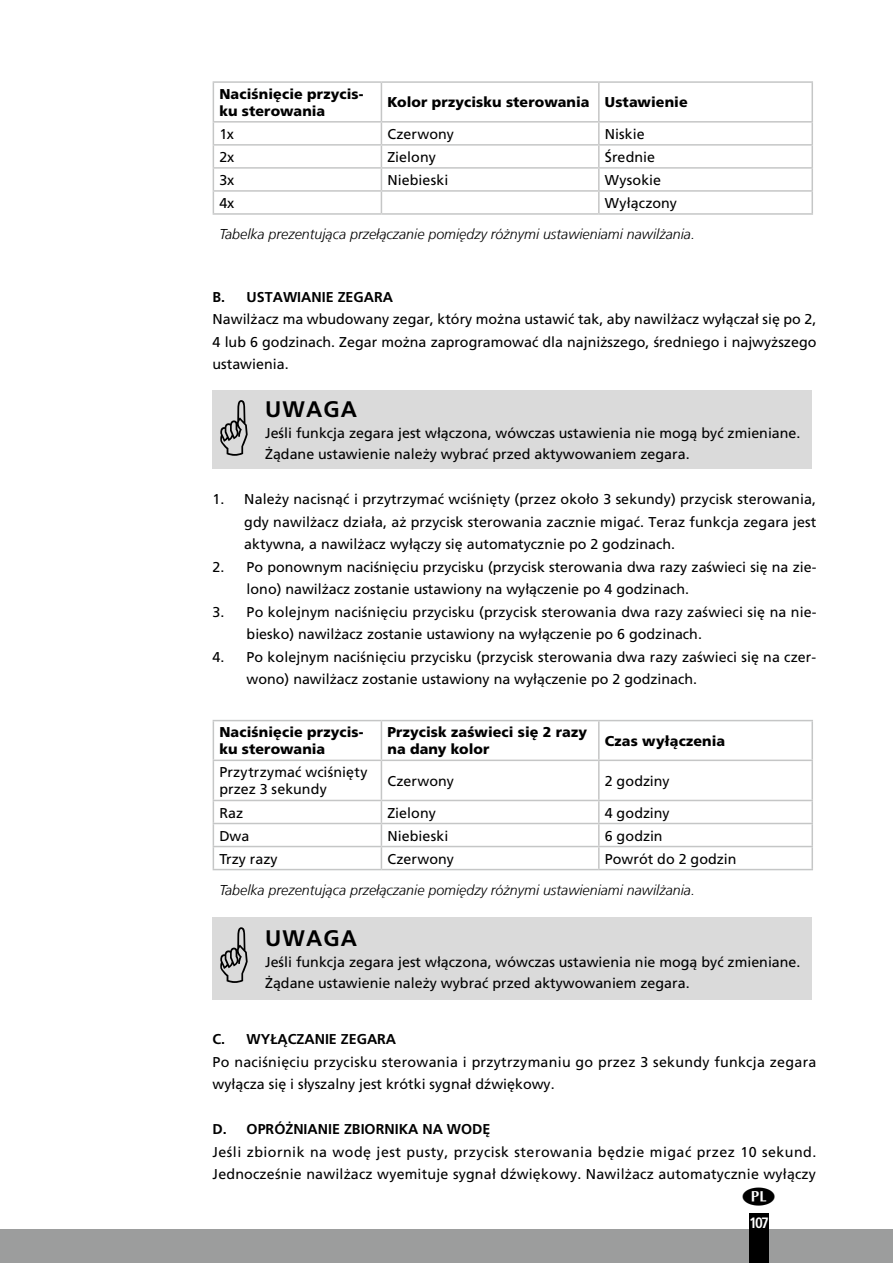
<style>
.page{position:relative;width:893px;height:1263px;background:#fff}
.page>*{position:absolute;margin:0;border:0;box-sizing:border-box;transform-origin:0 0}
.t1{font:700 22.5px "Frutiger CE";letter-spacing:.05em;color:#000}
.t2{font:700 condensed 15px "Frutiger LT Std";color:#fff}
.t3{font:14.25px/22.5px "Frutiger CE";color:#000}
.t4{font:900 14.25px/17.1px "Frutiger CE";letter-spacing:.005em;color:#000}
.t5{font:italic 300 14.25px "Frutiger LT Com";color:#000}
.t6{font:14.25px/22.5px "Frutiger CE";letter-spacing:.02em;color:#000}
.t7{font:700 14.25px "Frutiger CE";color:#000}
</style>
<div class="page">
<div style="left:0;top:1229px;width:893px;height:34px;background:#9c9d9d"></div>
<div style="left:749px;top:1213px;width:20px;height:50px;background:#000"></div>
<hr style="left:213px;top:81px;width:168px;height:2px;background:#c5c6c6">
<hr style="left:213px;top:83px;width:1px;height:38px;background:#c5c6c6">
<hr style="left:381px;top:81px;width:218px;height:2px;background:#c5c6c6">
<hr style="left:381px;top:83px;width:1px;height:38px;background:#c5c6c6">
<hr style="left:599px;top:81px;width:214px;height:2px;background:#c5c6c6">
<hr style="left:598px;top:83px;width:2px;height:38px;background:#c5c6c6">
<hr style="left:811px;top:83px;width:2px;height:38px;background:#c5c6c6">
<hr style="left:213px;top:121px;width:168px;height:2px;background:#c5c6c6">
<hr style="left:381px;top:121px;width:218px;height:2px;background:#c5c6c6">
<hr style="left:599px;top:121px;width:214px;height:2px;background:#c5c6c6">
<hr style="left:598px;top:123px;width:2px;height:21px;background:#c5c6c6">
<hr style="left:811px;top:123px;width:2px;height:21px;background:#c5c6c6">
<hr style="left:213px;top:144px;width:168px;height:2px;background:#c5c6c6">
<hr style="left:381px;top:144px;width:218px;height:2px;background:#c5c6c6">
<hr style="left:599px;top:144px;width:214px;height:2px;background:#c5c6c6">
<hr style="left:598px;top:146px;width:2px;height:21px;background:#c5c6c6">
<hr style="left:811px;top:146px;width:2px;height:21px;background:#c5c6c6">
<hr style="left:213px;top:167px;width:168px;height:2px;background:#c5c6c6">
<hr style="left:381px;top:167px;width:218px;height:2px;background:#c5c6c6">
<hr style="left:599px;top:167px;width:214px;height:2px;background:#c5c6c6">
<hr style="left:598px;top:169px;width:2px;height:21px;background:#c5c6c6">
<hr style="left:811px;top:169px;width:2px;height:21px;background:#c5c6c6">
<hr style="left:213px;top:190px;width:168px;height:2px;background:#c5c6c6">
<svg style="left:213px;top:123px;width:1px;height:90px"></svg>
<hr style="left:381px;top:190px;width:218px;height:2px;background:#c5c6c6">
<svg style="left:381px;top:123px;width:1px;height:90px"></svg>
<hr style="left:599px;top:190px;width:214px;height:2px;background:#c5c6c6">
<hr style="left:598px;top:192px;width:2px;height:21px;background:#c5c6c6">
<hr style="left:811px;top:192px;width:2px;height:21px;background:#c5c6c6">
<hr style="left:213px;top:213px;width:168px;height:2px;background:#c5c6c6">
<hr style="left:381px;top:213px;width:218px;height:2px;background:#c5c6c6">
<hr style="left:599px;top:213px;width:214px;height:2px;background:#c5c6c6">
<div style="left:213px;top:390px;width:51px;height:78px;background:#dadada"></div>
<div style="left:264px;top:390px;width:548px;height:78px;background:#dadada"></div>
<hr style="left:213px;top:720px;width:168px;height:1px;background:#c5c6c6">
<hr style="left:213px;top:721px;width:1px;height:38px;background:#c5c6c6">
<hr style="left:381px;top:720px;width:218px;height:1px;background:#c5c6c6">
<hr style="left:381px;top:721px;width:1px;height:38px;background:#c5c6c6">
<hr style="left:599px;top:720px;width:214px;height:1px;background:#c5c6c6">
<hr style="left:598px;top:721px;width:2px;height:38px;background:#c5c6c6">
<hr style="left:811px;top:721px;width:2px;height:38px;background:#c5c6c6">
<hr style="left:213px;top:759px;width:168px;height:2px;background:#c5c6c6">
<hr style="left:213px;top:761px;width:1px;height:39px;background:#c5c6c6">
<hr style="left:381px;top:759px;width:218px;height:2px;background:#c5c6c6">
<hr style="left:381px;top:761px;width:1px;height:39px;background:#c5c6c6">
<hr style="left:599px;top:759px;width:214px;height:2px;background:#c5c6c6">
<hr style="left:598px;top:761px;width:2px;height:39px;background:#c5c6c6">
<hr style="left:811px;top:761px;width:2px;height:39px;background:#c5c6c6">
<hr style="left:213px;top:800px;width:168px;height:1px;background:#c5c6c6">
<hr style="left:381px;top:800px;width:218px;height:1px;background:#c5c6c6">
<hr style="left:599px;top:800px;width:214px;height:1px;background:#c5c6c6">
<hr style="left:598px;top:801px;width:2px;height:22px;background:#c5c6c6">
<hr style="left:811px;top:801px;width:2px;height:22px;background:#c5c6c6">
<hr style="left:213px;top:823px;width:168px;height:1px;background:#c5c6c6">
<hr style="left:381px;top:823px;width:218px;height:1px;background:#c5c6c6">
<hr style="left:599px;top:823px;width:214px;height:1px;background:#c5c6c6">
<hr style="left:598px;top:824px;width:2px;height:22px;background:#c5c6c6">
<hr style="left:811px;top:824px;width:2px;height:22px;background:#c5c6c6">
<hr style="left:213px;top:846px;width:168px;height:1px;background:#c5c6c6">
<svg style="left:213px;top:801px;width:1px;height:68px"></svg>
<hr style="left:381px;top:846px;width:218px;height:1px;background:#c5c6c6">
<svg style="left:381px;top:801px;width:1px;height:68px"></svg>
<hr style="left:599px;top:846px;width:214px;height:1px;background:#c5c6c6">
<hr style="left:598px;top:847px;width:2px;height:22px;background:#c5c6c6">
<hr style="left:811px;top:847px;width:2px;height:22px;background:#c5c6c6">
<hr style="left:213px;top:869px;width:168px;height:1px;background:#c5c6c6">
<hr style="left:381px;top:869px;width:218px;height:1px;background:#c5c6c6">
<hr style="left:599px;top:869px;width:214px;height:1px;background:#c5c6c6">
<div style="left:213px;top:917px;width:51px;height:82px;background:#dadada"></div>
<div style="left:264px;top:917px;width:548px;height:82px;background:#dadada"></div>
<p class="t4" style="left:219px;top:85px;width:146px">Naciśnięcie przycis&shy;ku sterowania</p>
<p class="t4" style="left:387px;top:94px;width:302px">Kolor przycisku sterowania Ustawienie</p>
<p class="t3" style="left:219px;top:123px;width:16px">1x</p>
<p class="t3" style="left:387px;top:123px;width:68px">Czerwony</p>
<p class="t3" style="left:605px;top:123px;width:41px">Niskie</p>
<p class="t3" style="left:219px;top:146px;width:17px">2x</p>
<p class="t3" style="left:387px;top:146px;width:50px">Zielony</p>
<p class="t3" style="left:605px;top:146px;width:52px">Średnie</p>
<p class="t3" style="left:219px;top:169px;width:17px">3x</p>
<p class="t3" style="left:387px;top:169px;width:62px">Niebieski</p>
<p class="t3" style="left:605px;top:169px;width:58px">Wysokie</p>
<p class="t3" style="left:219px;top:192px;width:17px">4x</p>
<p class="t3" style="left:605px;top:192px;width:74px">Wyłączony</p>
<p class="t5" style="left:219px;top:226px;width:477px">Tabelka prezentująca przełączanie pomiędzy różnymi ustawieniami nawilżania.</p>
<p class="t7" style="left:213px;top:288px;width:182px">B. USTAWIANIE ZEGARA</p>
<p class="t3" style="left:213px;top:308px;width:605px;text-align:justify">Nawilżacz ma wbudowany zegar, który można ustawić tak, aby nawilżacz wyłączał się po 2, 4 lub 6 godzinach. Zegar można zaprogramować dla najniższego, średniego i najwyższego ustawienia.</p>
<h1 class="t1" style="left:265px;top:395px;width:93px">UWAGA</h1>
<p class="t3" style="left:265px;top:422px;width:537px;line-height:21px">Jeśli funkcja zegara jest włączona, wówczas ustawienia nie mogą być zmieniane.<br>Żądane ustawienie należy wybrać przed aktywowaniem zegara.</p>
<p class="t3" style="left:244px;top:488px;width:574px;text-align:justify;text-indent:-32px">1. Należy nacisnąć i przytrzymać wciśnięty (przez około 3 sekundy) przycisk sterowania, gdy nawilżacz działa, aż przycisk sterowania zacznie migać. Teraz funkcja zegara jest aktywna, a nawilżacz wyłączy się automatycznie po 2 godzinach.</p>
<p class="t3" style="left:247px;top:555px;width:571px;text-indent:-34px">2. Po ponownym naciśnięciu przycisku (przycisk sterowania dwa razy zaświeci się na zie&shy;lono) nawilżacz zostanie ustawiony na wyłączenie po 4 godzinach.</p>
<p class="t3" style="left:247px;top:600px;width:571px;text-indent:-34px">3. Po kolejnym naciśnięciu przycisku (przycisk sterowania dwa razy zaświeci się na nie&shy;biesko) nawilżacz zostanie ustawiony na wyłączenie po 6 godzinach.</p>
<p class="t3" style="left:247px;top:645px;width:571px;text-indent:-34px">4. Po kolejnym naciśnięciu przycisku (przycisk sterowania dwa razy zaświeci się na czer&shy;wono) nawilżacz zostanie ustawiony na wyłączenie po 2 godzinach.</p>
<p class="t4" style="left:219px;top:724px;width:146px">Naciśnięcie przycis&shy;ku sterowania</p>
<p class="t4" style="left:387px;top:724px;width:201px">Przycisk zaświeci się 2 razy na dany kolor</p>
<p class="t4" style="left:605px;top:732px;width:122px">Czas wyłączenia</p>
<p class="t3" style="left:219px;top:764px;width:150px;line-height:17.1px">Przytrzymać wciśnięty przez 3 sekundy</p>
<p class="t3" style="left:387px;top:770px;width:68px">Czerwony</p>
<p class="t3" style="left:605px;top:770px;width:66px">2 godziny</p>
<p class="t3" style="left:219px;top:801px;width:25px">Raz</p>
<p class="t3" style="left:387px;top:801px;width:50px">Zielony</p>
<p class="t3" style="left:605px;top:801px;width:66px">4 godziny</p>
<p class="t3" style="left:219px;top:824px;width:32px">Dwa</p>
<p class="t3" style="left:387px;top:824px;width:62px">Niebieski</p>
<p class="t3" style="left:605px;top:824px;width:59px">6 godzin</p>
<p class="t3" style="left:219px;top:847px;width:60px">Trzy razy</p>
<p class="t3" style="left:387px;top:847px;width:68px">Czerwony</p>
<p class="t3" style="left:605px;top:847px;width:133px">Powrót do 2 godzin</p>
<p class="t5" style="left:219px;top:881px;width:477px">Tabelka prezentująca przełączanie pomiędzy różnymi ustawieniami nawilżania.</p>
<h1 class="t1" style="left:265px;top:924px;width:93px">UWAGA</h1>
<p class="t3" style="left:265px;top:951px;width:537px;line-height:21px">Jeśli funkcja zegara jest włączona, wówczas ustawienia nie mogą być zmieniane.<br>Żądane ustawienie należy wybrać przed aktywowaniem zegara.</p>
<p class="t7" style="left:213px;top:1031px;width:185px">C. WYŁĄCZANIE ZEGARA</p>
<p class="t6" style="left:213px;top:1050px;width:605px">Po naciśnięciu przycisku sterowania i przytrzymaniu go przez 3 sekundy funkcja zegara wyłącza się i słyszalny jest krótki sygnał dźwiękowy.</p>
<p class="t7" style="left:213px;top:1121px;width:279px">D. OPRÓŻNIANIE ZBIORNIKA NA WODĘ</p>
<p class="t3" style="left:213px;top:1140px;width:605px">Jeśli zbiornik na wodę jest pusty, przycisk sterowania będzie migać przez 10 sekund.<br>Jednocześnie nawilżacz wyemituje sygnał dźwiękowy. Nawilżacz automatycznie wyłączy</p>
<p class="t2" style="left:749px;top:1214px;width:21px">107</p>
</div>
